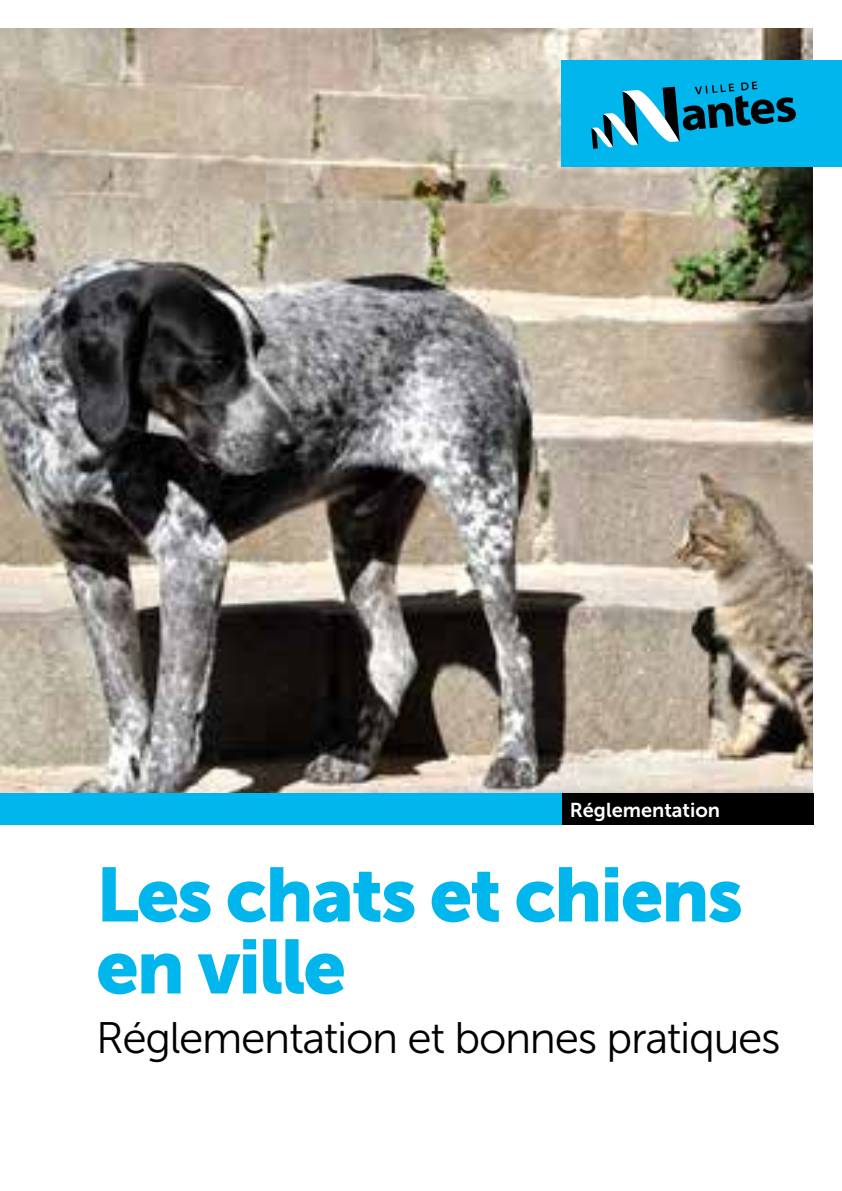
<style>
.page{position:relative;width:842px;height:1191px;background:#fff}
.page>*{position:absolute;margin:0;border:0;box-sizing:border-box;transform-origin:0 0}
.t1{font:76px/72px "Museo Sans 900";letter-spacing:-.03em;color:#00b6ed}
.t2{font:44px "Museo Sans 300";letter-spacing:-.03em;color:#000}
.t3{font:20px "Museo Sans 700";color:#fff}
</style>
<div class="page">
<img style="left:0;top:28px;width:814px;height:765px">
<div style="left:561px;top:60px;width:278px;height:106px;background:#00b6ed"></div>
<svg style="left:591px;top:81px;width:205px;height:68px"></svg>
<div style="left:561px;top:793px;width:253px;height:31px;background:#000"></div>
<div style="left:0;top:793px;width:561px;height:31px;background:#00b6ed"></div>
<p class="t3" style="left:570px;top:798px;width:152px">Réglementation</p>
<h1 class="t1" style="left:96px;top:858px;width:648px">Les chats et chiens en ville</h1>
<p class="t2" style="left:96px;top:1014px;width:686px">Réglementation et bonnes pratiques</p>
</div>
